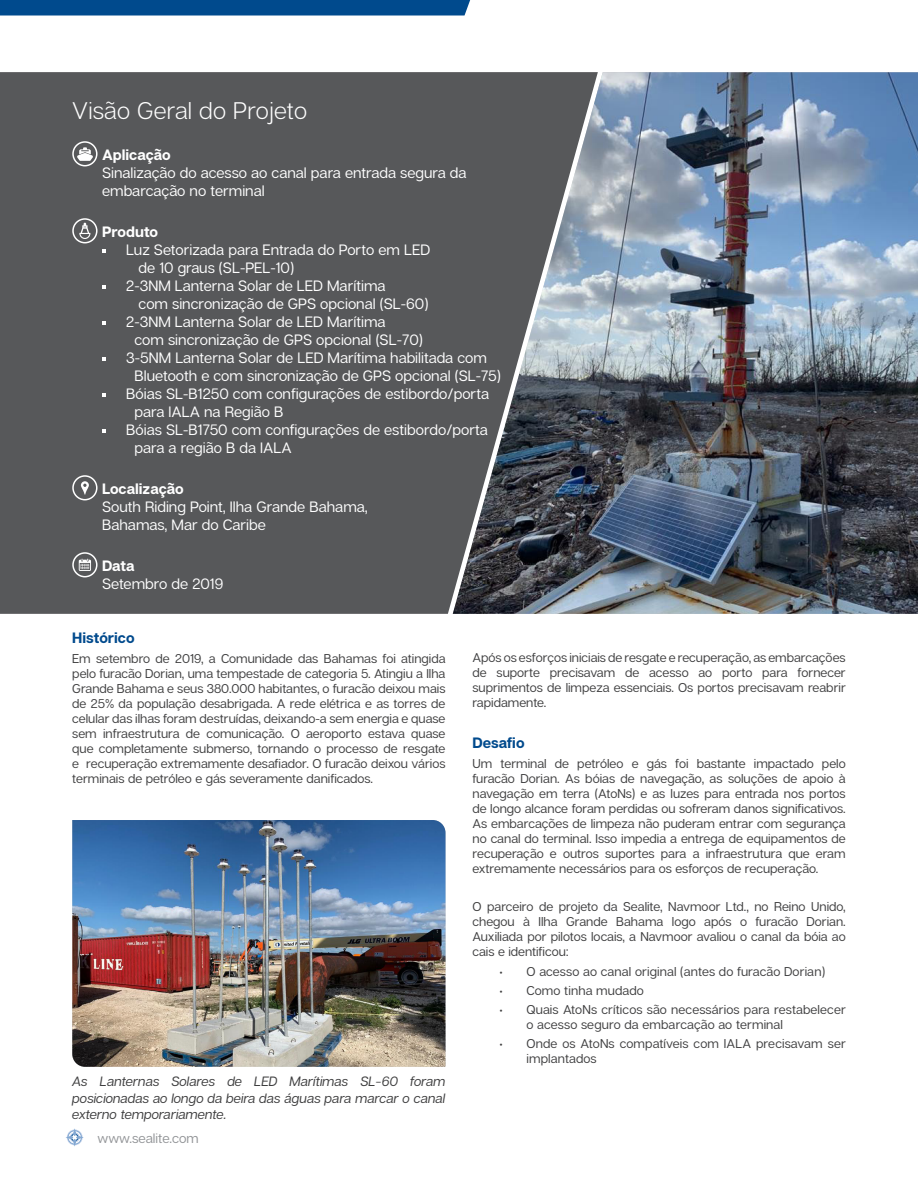
<style>
.page{position:relative;width:918px;height:1188px;background:#fff}
.page>*{position:absolute;margin:0;border:0;box-sizing:border-box;transform-origin:0 0}
.t1{font:300 24px "Articulat C Fv 2";letter-spacing:.01em;color:#fff}
.t2{font:15px/18px "Articulat C Fv 2 Text";color:#fff}
.t3{font:700 15px "Articulat C Fv 2";color:#fff}
.Sub_Heading__10pt{font:700 15px "Articulat C Fv 2";color:#004a8d}
.Sub_Heading__10pt-2{font:italic 13.5px/16.5px "Articulat C Fv 2 Text";color:#3e3e3f;text-align:justify}
.t4{font:13.5px "Articulat C Fv 2 Text";color:#939598}
.Sub_Heading__10pt-3{font:12.75px/15px "Articulat C Fv 2 Text";color:#3e3e3f;text-align:justify}
.s1{font-family:"Articulat C Fv 2";font-weight:700}
</style>
<div class="page">
<img style="left:598px;top:72px;width:320px;height:542px">
<div style="left:0;top:0;width:470px;height:16px;background:#004a8d"></div>
<svg style="left:66px;top:1128px;width:18px;height:19px"></svg>
<svg style="left:0;top:72px;width:598px;height:542px;background:#595b5e"></svg>
<svg style="left:77px;top:147px;width:16px;height:14px"></svg>
<div style="left:72px;top:141px;width:26px;height:25px;border:2px solid #fff;border-radius:50%"></div>
<svg style="left:79px;top:223px;width:11px;height:16px"></svg>
<div style="left:72px;top:218px;width:26px;height:25px;border:2px solid #fff;border-radius:50%"></div>
<svg style="left:102px;top:249px;width:4px;height:3px"></svg>
<svg style="left:102px;top:285px;width:4px;height:3px"></svg>
<svg style="left:102px;top:321px;width:4px;height:3px"></svg>
<svg style="left:102px;top:357px;width:4px;height:3px"></svg>
<svg style="left:102px;top:393px;width:4px;height:3px"></svg>
<svg style="left:102px;top:429px;width:4px;height:3px"></svg>
<div style="left:72px;top:475px;width:26px;height:25px;border:2px solid #fff;border-radius:50%"></div>
<svg style="left:81px;top:481px;width:8px;height:13px"></svg>
<div style="left:72px;top:552px;width:26px;height:25px;border:2px solid #fff;border-radius:50%"></div>
<svg style="left:79px;top:559px;width:12px;height:12px"></svg>
<img style="left:72px;top:820px;width:374px;height:247px">
<p class="t1" style="left:72px;top:96px;width:236px">Visão Geral do Projeto</p>
<p class="t3" style="left:102px;top:146px;width:70px">Aplicação</p>
<p class="t2" style="left:102px;top:165px;width:366px">Sinalização do acesso ao canal para entrada segura da embarcação no terminal</p>
<p class="t3" style="left:102px;top:223px;width:58px">Produto</p>
<p class="t2" style="left:126px;top:242px;width:305px">Luz Setorizada para Entrada do Porto em LED</p>
<p class="t2" style="left:139px;top:260px;width:157px">de 10 graus (SL-PEL-10)</p>
<p class="t2" style="left:126px;top:278px;width:261px">2-3NM Lanterna Solar de LED Marítima</p>
<p class="t2" style="left:139px;top:296px;width:291px">com sincronização de GPS opcional (SL-60)</p>
<p class="t2" style="left:126px;top:314px;width:261px">2-3NM Lanterna Solar de LED Marítima</p>
<p class="t2" style="left:134px;top:332px;width:290px">com sincronização de GPS opcional (SL-70)</p>
<p class="t2" style="left:126px;top:350px;width:362px">3-5NM Lanterna Solar de LED Marítima habilitada com</p>
<p class="t2" style="left:134px;top:368px;width:368px">Bluetooth e com sincronização de GPS opcional (SL-75)</p>
<p class="t2" style="left:126px;top:386px;width:364px">Bóias SL-B1250 com configurações de estibordo/porta</p>
<p class="t2" style="left:134px;top:404px;width:150px">para IALA na Região B</p>
<p class="t2" style="left:126px;top:422px;width:363px">Bóias SL-B1750 com configurações de estibordo/porta</p>
<p class="t2" style="left:134px;top:440px;width:159px">para a região B da IALA</p>
<p class="t2" style="left:102px;top:481px;width:267px"><span class="s1">Localização<br></span>South Riding Point, Ilha Grande Bahama,<br>Bahamas, Mar do Caribe</p>
<p class="t3" style="left:102px;top:557px;width:34px">Data</p>
<p class="t2" style="left:102px;top:576px;width:123px">Setembro de 2019</p>
<p class="Sub_Heading__10pt" style="left:72px;top:629px;width:64px">Histórico</p>
<p class="Sub_Heading__10pt-3" style="left:72px;top:651px;width:375px">Em setembro de 2019, a Comunidade das Bahamas foi atingida pelo furacão Dorian, uma tempestade de categoria 5. Atingiu a Ilha Grande Bahama e seus 380.000 habitantes, o furacão deixou mais de 25% da população desabrigada. A rede elétrica e as torres de celular das ilhas foram destruídas, deixando-a sem energia e quase sem infraestrutura de comunicação. O aeroporto estava quase que completamente submerso, tornando o processo de resgate e recuperação extremamente desafiador. O furacão deixou vários terminais de petróleo e gás severamente danificados.</p>
<p class="Sub_Heading__10pt-3" style="left:472px;top:650px;width:375px">Após os esforços iniciais de resgate e recuperação, as embarcações de suporte precisavam de acesso ao porto para fornecer suprimentos de limpeza essenciais. Os portos precisavam reabrir rapidamente.</p>
<p class="Sub_Heading__10pt" style="left:472px;top:734px;width:54px">Desafio</p>
<p class="Sub_Heading__10pt-3" style="left:472px;top:756px;width:375px">Um terminal de petróleo e gás foi bastante impactado pelo furacão Dorian. As bóias de navegação, as soluções de apoio à navegação em terra (AtoNs) e as luzes para entrada nos portos de longo alcance foram perdidas ou sofreram danos significativos.<br>As embarcações de limpeza não puderam entrar com segurança no canal do terminal. Isso impedia a entrega de equipamentos de recuperação e outros suportes para a infraestrutura que eram extremamente necessários para os esforços de recuperação.</p>
<p class="Sub_Heading__10pt-3" style="left:472px;top:900px;width:375px">O parceiro de projeto da Sealite, Navmoor Ltd., no Reino Unido, chegou à Ilha Grande Bahama logo após o furacão Dorian.<br>Auxiliada por pilotos locais, a Navmoor avaliou o canal da bóia ao cais e identificou:</p>
<p class="Sub_Heading__10pt-3" style="left:500px;top:964px;width:327px">• O acesso ao canal original (antes do furacão Dorian)</p>
<p class="Sub_Heading__10pt-3" style="left:500px;top:983px;width:146px">• Como tinha mudado</p>
<p class="Sub_Heading__10pt-3" style="left:526px;top:1002px;width:321px;text-indent:-27px">• Quais AtoNs críticos são necessários para restabelecer o acesso seguro da embarcação ao terminal</p>
<p class="Sub_Heading__10pt-3" style="left:526px;top:1037px;width:321px;text-indent:-27px">• Onde os AtoNs compatíveis com IALA precisavam ser implantados</p>
<p class="Sub_Heading__10pt-2" style="left:72px;top:1074px;width:375px">As Lanternas Solares de LED Marítimas SL-60 foram posicionadas ao longo da beira das águas para marcar o canal externo temporariamente.</p>
<p class="t4" style="left:98px;top:1130px;width:103px">www.sealite.com</p>
</div>
